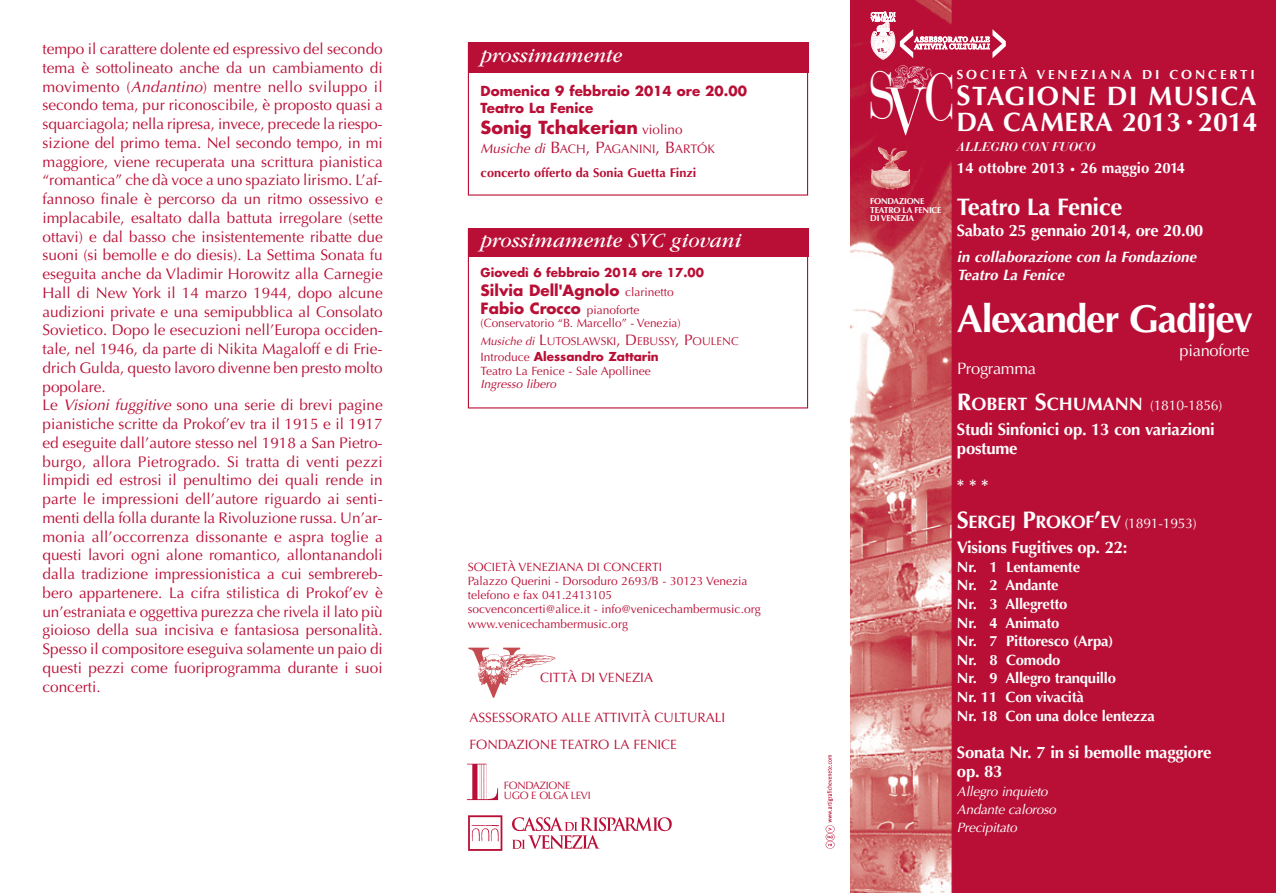
<style>
.page{position:relative;width:1276px;height:893px;background:#fff}
.page>*{position:absolute;margin:0;border:0;box-sizing:border-box;transform-origin:0 0}
.t1{font:65.7px "Bauer Bodoni";color:#fff;scale:.75 1}
.t2{font:700 39px "Optima";letter-spacing:-.035em;color:#fff}
.t3{font:700 26.7px "Optima";letter-spacing:.015em;color:#fff}
.t4{font:700 26.7px "Optima";letter-spacing:.05em;color:#fff}
.t5{font:700 24px "Optima";letter-spacing:-.015em;color:#fff}
.t6{font:italic 21px "Garamond";color:#fff}
.t7{font:700 18px "Optima";letter-spacing:-.02em;color:#fff}
.t8{font:700 18px "Optima";color:#fff}
.t9{font:700 17.55px "Futura";color:#b90f36}
.t10{font:700 16.8px/18.6px "Optima";letter-spacing:-.015em;color:#fff}
.t11{font:700 16.5px "Optima";letter-spacing:-.015em;color:#fff}
.t12{font:16.5px "Optima";letter-spacing:-.015em;color:#fff}
.t13{font:15.3px/18.8px "Optima";color:#b90f36}
.t14{font:700 15.15px/18px "Futura";color:#b90f36}
.t15{font:italic 700 15px/18px "Optima";color:#fff}
.t16{font:700 15px "Optima";color:#fff}
.t17{font:700 14.85px/18.6px "Optima";letter-spacing:-.015em;color:#fff}
.t18{font:13.5px/27px "Optima";color:#b90f36}
.t19{font:700 13.5px/16.5px "Futura";color:#b90f36}
.t20{font:italic 13.5px/17.7px "Optima";color:#fff}
.t21{font:700 13.2px "Optima";letter-spacing:.22em;color:#fff}
.t22{font:700 12.75px "Optima";color:#b90f36}
.t23{font:italic 700 12.6px "Bauer Bodoni";color:#fff}
.t24{font:12.3px "Optima";color:#b90f36}
.t25{font:12px/14.2px "Optima";color:#b90f36}
.t26{font:700 12px "Futura";color:#b90f36}
.t27{font:italic 12px "Optima";color:#b90f36}
.t28{font:11.4px "Optima";color:#b90f36}
.t29{font:10.65px/10.6px "Optima";letter-spacing:-.03em;color:#b90f36}
.t30{font:700 8.55px/8.6px "Optima";letter-spacing:-.03em;color:#fff}
.s1{font-style:italic}
.s2{font-family:"Optima";font-weight:400;font-size:13.5px}
.s3{font-style:italic;font-size:13.5px}
.s4{font-size:16.5px}
.s5{font-family:"Optima";font-weight:400;font-size:12px}
.s6{font-style:italic;font-size:11.25px}
.s7{font-size:15.15px}
.s8{font-family:"Optima";font-weight:400}
.s9{font-size:28.5px}
.s10{font-size:13.95px}
.s11{font-size:10.5px}
.s12{font-size:24px}
.s13{font-weight:400;font-size:13.95px}
</style>
<div class="page">
<img style="left:850px;top:0;width:425px;height:893px">
<img style="left:889px;top:63px;width:45px;height:28px">
<img style="left:870px;top:147px;width:27px;height:35px">
<svg style="left:866px;top:12px;width:140px;height:48px"></svg>
<img style="left:825px;top:755px;width:9px;height:94px">
<img style="left:468px;top:815px;width:204px;height:36px">
<img style="left:468px;top:647px;width:88px;height:51px">
<img style="left:467px;top:763px;width:31px;height:37px">
<div style="left:468px;top:43px;width:340px;height:153px;border:1px solid #b90f36"></div>
<div style="left:468px;top:43px;width:340px;height:30px;background:#b90f36"></div>
<div style="left:468px;top:228px;width:340px;height:180px;border:1px solid #b90f36"></div>
<div style="left:468px;top:228px;width:340px;height:29px;background:#b90f36"></div>
<p class="t13" style="left:43px;top:40px;width:342px">tempo il carattere dolente ed espressivo del secondo tema è sottolineato anche da un cambiamento di movimento (<span class="s1">Andantino</span>) mentre nello sviluppo il secondo tema, pur riconoscibile, è proposto quasi a squarciagola; nella ripresa, invece, precede la riespo&shy;sizione del primo tema. Nel secondo tempo, in mi maggiore, viene recuperata una scrittura pianistica “romantica” che dà voce a uno spaziato lirismo. L’af&shy;fannoso finale è percorso da un ritmo ossessivo e implacabile, esaltato dalla battuta irregolare (sette ottavi) e dal basso che insistentemente ribatte due suoni (si bemolle e do diesis). La Settima Sonata fu eseguita anche da Vladimir Horowitz alla Carnegie Hall di New York il 14 marzo 1944, dopo alcune audizioni private e una semipubblica al Consolato Sovietico. Dopo le esecuzioni nell’Europa occiden&shy;tale, nel 1946, da parte di Nikita Magaloff e di Frie&shy;drich Gulda, questo lavoro divenne ben presto molto popolare.<br>Le <span class="s1">Visioni fuggitive</span> sono una serie di brevi pagine pianistiche scritte da Prokof’ev tra il 1915 e il 1917 ed eseguite dall’autore stesso nel 1918 a San Pietro&shy;burgo, allora Pietrogrado. Si tratta di venti pezzi limpidi ed estrosi il penultimo dei quali rende in parte le impressioni dell’autore riguardo ai senti&shy;menti della folla durante la Rivoluzione russa. Un’ar&shy;monia all’occorrenza dissonante e aspra toglie a questi lavori ogni alone romantico, allontanandoli dalla tradizione impressionistica a cui sembrereb&shy;bero appartenere. La cifra stilistica di Prokof’ev è un’estraniata e oggettiva purezza che rivela il lato più gioioso della sua incisiva e fantasiosa personalità.<br>Spesso il compositore eseguiva solamente un paio di questi pezzi come fuoriprogramma durante i suoi concerti.</p>
<h3 class="t6" style="left:481px;top:45px;width:143px">prossimamente</h3>
<p class="t19" style="left:480px;top:82px;width:268px">Domenica 9 febbraio 2014 ore 20.00<br>Teatro La Fenice</p>
<p class="t9" style="left:480px;top:115px;width:203px">Sonig Tchakerian <span class="s2">violino</span></p>
<p class="t24" style="left:480px;top:142px;width:236px"><span class="s3">Musiche di</span> <span class="s4">B</span>ACH<span class="s4">, P</span>AGANINI<span class="s4">, B</span>ARTÓK</p>
<p class="t22" style="left:480px;top:165px;width:217px">concerto offerto da Sonia Guetta Finzi</p>
<h3 class="t6" style="left:481px;top:230px;width:262px">prossimamente SVC giovani</h3>
<p class="t26" style="left:480px;top:264px;width:225px">Giovedì 6 febbraio 2014 ore 17.00</p>
<p class="t14" style="left:480px;top:281px;width:195px">Silvia Dell'Agnolo <span class="s5">clarinetto<br></span>Fabio Crocco <span class="s5">pianoforte</span></p>
<p class="t25" style="left:480px;top:316px;width:202px">(Conservatorio “B. Marcello” - Venezia)</p>
<p class="t28" style="left:480px;top:334px;width:259px"><span class="s6">Musiche di</span> <span class="s7">L</span>UTOSLAWSKI<span class="s7">, D</span>EBUSSY<span class="s7">, P</span>OULENC</p>
<p class="t26" style="left:480px;top:348px;width:180px"><span class="s8">Introduce</span> Alessandro Zattarin</p>
<p class="t25" style="left:480px;top:364px;width:172px">Teatro La Fenice - Sale Apollinee</p>
<p class="t27" style="left:480px;top:377px;width:80px">Ingresso libero</p>
<p class="t25" style="left:468px;top:560px;width:294px">SOCIETÀ VENEZIANA DI CONCERTI<br>Palazzo Querini - Dorsoduro 2693/B - 30123 Venezia telefono e fax 041.2413105<br>socvenconcerti@alice.it - info@venicechambermusic.org www.venicechambermusic.org</p>
<p class="t18" style="left:540px;top:664px;width:114px">CITTÀ DI VENEZIA</p>
<p class="t18" style="left:469px;top:704px;width:257px">ASSESSORATO ALLE ATTIVITÀ CULTURALI<br>FONDAZIONE TEATRO LA FENICE</p>
<p class="t29" style="left:504px;top:780px;width:89px">FONDAZIONE<br>UGO E OLGA LEVI</p>
<p class="t21" style="left:956px;top:66px;width:300px">SOCIETÀ VENEZIANA DI CONCERTI</p>
<h1 class="t1" style="left:868px;top:58px;width:118px">SVC</h1>
<h3 class="t4" style="left:956px;top:81px;width:302px"><span class="s9">S</span>TAGIONE DI MUSICA</h3>
<h3 class="t3" style="left:956px;top:106px;width:303px">DA CAMERA 2013 <span class="s10">•</span> 2014</h3>
<p class="t30" style="left:870px;top:197px;width:73px">FONDAZIONE<br>TEATRO LA FENICE<br>DI VENEZIA</p>
<p class="t23" style="left:957px;top:139px;width:140px">ALLEGRO CON FUOCO</p>
<p class="t16" style="left:957px;top:160px;width:230px">14 ottobre 2013 <span class="s11">•</span> 26 maggio 2014</p>
<h3 class="t5" style="left:957px;top:193px;width:167px">Teatro La Fenice</h3>
<p class="t11" style="left:957px;top:221px;width:248px">Sabato 25 gennaio 2014, ore 20.00</p>
<p class="t15" style="left:957px;top:248px;width:244px">in collaborazione con la Fondazione<br>Teatro La Fenice</p>
<h2 class="t2" style="left:957px;top:296px;width:297px">Alexander Gadijev</h2>
<p class="t12" style="left:1179px;top:341px;width:71px">pianoforte</p>
<p class="t12" style="left:957px;top:359px;width:81px">Programma</p>
<p class="t8" style="left:957px;top:393px;width:267px"><span class="s12">R</span>OBERT <span class="s12">S</span>CHUMANN <span class="s13">(1810-1856)</span></p>
<p class="t10" style="left:957px;top:420px;width:259px">Studi Sinfonici op. 13 con variazioni postume</p>
<p class="t10" style="left:957px;top:476px;width:33px">* * *</p>
<p class="t7" style="left:957px;top:511px;width:241px"><span class="s12">S</span>ERGEJ <span class="s12">P</span>ROKOF<span class="s12">’</span>EV <span class="s13">(1891-1953)</span></p>
<p class="t10" style="left:957px;top:538px;width:172px">Visions Fugitives op. 22:</p>
<p class="t17" style="left:957px;top:558px;width:199px">Nr. 1 Lentamente<br>Nr. 2 Andante<br>Nr. 3 Allegretto<br>Nr. 4 Animato<br>Nr. 7 Pittoresco (Arpa)<br>Nr. 8 Comodo<br>Nr. 9 Allegro tranquillo<br>Nr. 11 Con vivacità<br>Nr. 18 Con una dolce lentezza</p>
<p class="t10" style="left:957px;top:743px;width:256px">Sonata Nr. 7 in si bemolle maggiore op. 83</p>
<p class="t20" style="left:957px;top:783px;width:104px">Allegro inquieto<br>Andante caloroso<br>Precipitato</p>
</div>
